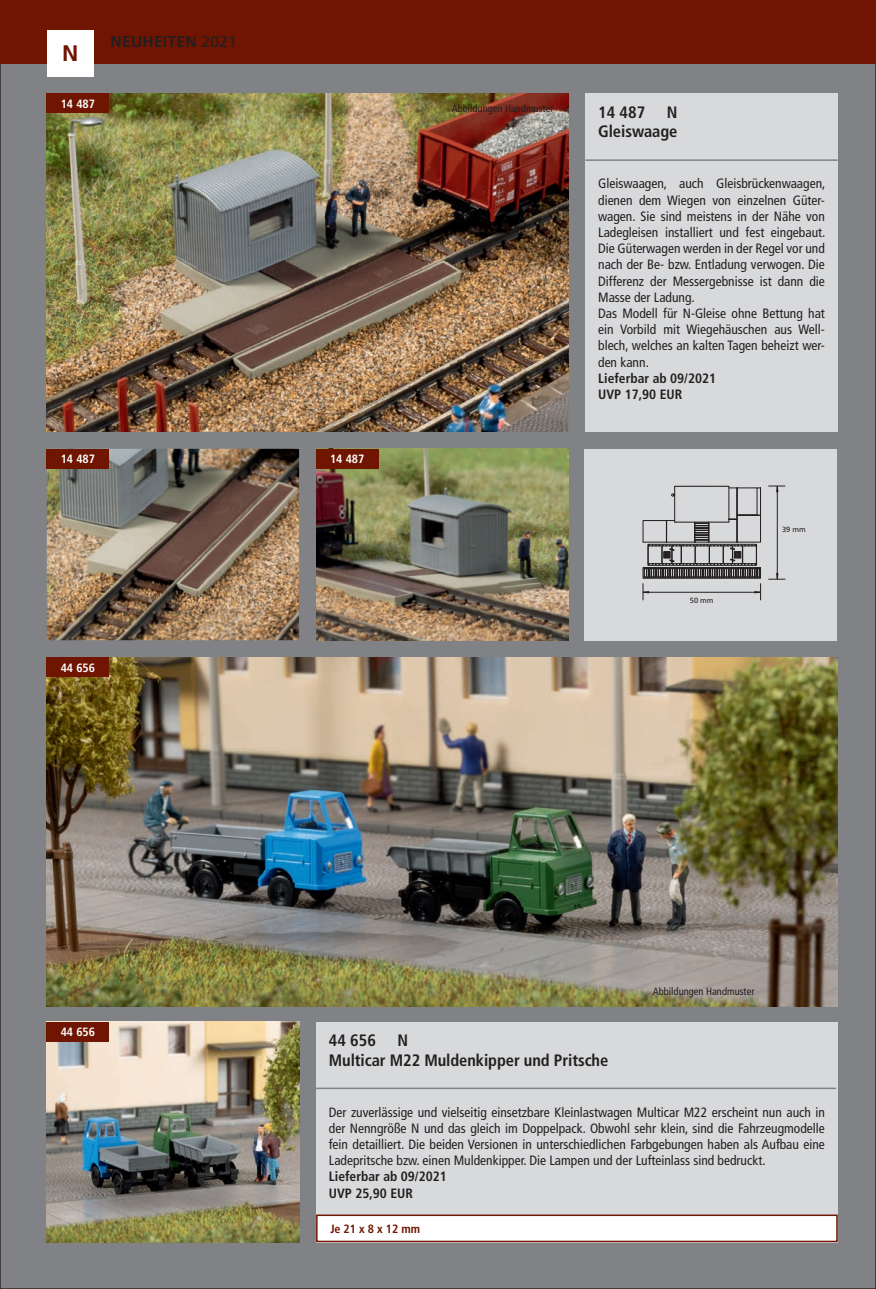
<style>
.page{position:relative;width:876px;height:1289px;background:#fff}
.page>*{position:absolute;margin:0;border:0;box-sizing:border-box;transform-origin:0 0}
.t1{font:700 22.5px "Frutiger LT Com";color:#6f1501}
.Art_-Bez_dt{font:700 condensed 16.5px "Frutiger LT Com";letter-spacing:-.005em;color:#231f20}
.Artikelnummer_Text{font:700 condensed 16.5px "Frutiger LT Com";color:#231f20}
.Artikelnummer_Text-2{font:700 15.75px "Frutiger LT Com";letter-spacing:.01em;color:#231f20}
.Text_dt{font:condensed 13.5px/16.2px "Frutiger LT Com";color:#231f20;text-align:justify}
.Text_dt-2{font:700 condensed 13.5px "Frutiger LT Com";color:#231f20}
.Artikelnummer_Bild{font:700 condensed 12px "Frutiger LT Com";color:#fff}
.Maße{font:700 condensed 12px "Frutiger LT Com";color:#6f1501}
.t2{font:condensed 10.5px "Frutiger LT Com";color:#231f20}
.Art_-Nr__Bild{font:7.5px "Frutiger LT Com";color:#231f20}
.s1{font-weight:400}
</style>
<div class="page">
<div style="left:0;top:0;width:876px;height:1288px;background:#808285"></div>
<div style="left:0;top:0;width:876px;height:64px;background:#6f1501"></div>
<div style="left:47px;top:30px;width:47px;height:47px;background:#fff"></div>
<img style="left:47px;top:94px;width:521px;height:338px">
<img style="left:47px;top:449px;width:252px;height:191px">
<img style="left:316px;top:449px;width:252px;height:191px">
<img style="left:47px;top:657px;width:791px;height:349px">
<img style="left:47px;top:1021px;width:252px;height:221px">
<div style="left:47px;top:94px;width:62px;height:19px;background:#6f1501"></div>
<div style="left:47px;top:449px;width:62px;height:19px;background:#6f1501"></div>
<div style="left:316px;top:449px;width:62px;height:19px;background:#6f1501"></div>
<div style="left:47px;top:657px;width:62px;height:20px;background:#6f1501"></div>
<div style="left:47px;top:1021px;width:62px;height:20px;background:#6f1501"></div>
<div style="left:584px;top:449px;width:252px;height:191px;background:#d8d9db"></div>
<hr style="left:777px;top:486px;width:1px;height:93px;background:#231f20">
<svg style="left:768px;top:573px;width:17px;height:7px"></svg>
<svg style="left:768px;top:486px;width:17px;height:6px"></svg>
<svg style="left:642px;top:485px;width:119px;height:115px"></svg>
<div style="left:648px;top:544px;width:109px;height:21px;border:1px solid #231f20"></div>
<div style="left:585px;top:94px;width:253px;height:338px;background:#d8d9db"></div>
<hr style="left:585px;top:159px;width:253px;height:2px;background:#808285">
<div style="left:316px;top:1021px;width:522px;height:221px;background:#d8d9db"></div>
<hr style="left:316px;top:1087px;width:520px;height:2px;background:#808285">
<div style="left:317px;top:1215px;width:520px;height:26px;background:#fff"></div>
<div style="left:316px;top:1214px;width:522px;height:28px;border:2px solid #6f1501"></div>
<p class="t1" style="left:62px;top:40px;width:18px">N</p>
<p class="Artikelnummer_Bild" style="left:61px;top:97px;width:36px">14 487</p>
<p class="Artikelnummer_Text-2" style="left:111px;top:32px;width:128px">NEUHEITEN <span class="s1">2021</span></p>
<p class="Artikelnummer_Bild" style="left:61px;top:452px;width:36px">14 487</p>
<p class="Artikelnummer_Bild" style="left:330px;top:452px;width:36px">14 487</p>
<p class="Artikelnummer_Bild" style="left:61px;top:660px;width:36px">44 656</p>
<p class="t2" style="left:452px;top:102px;width:103px">Abbildungen Handmuster</p>
<p class="Artikelnummer_Text" style="left:598px;top:102px;width:49px">14 487</p>
<p class="Artikelnummer_Text" style="left:667px;top:102px;width:12px">N</p>
<p class="Art_-Bez_dt" style="left:598px;top:122px;width:81px">Gleiswaage</p>
<p class="Text_dt" style="left:598px;top:176px;width:229px">Gleiswaagen, auch Gleisbrückenwaagen, dienen dem Wiegen von einzelnen Güter&shy;wagen. Sie sind meistens in der Nähe von Ladegleisen installiert und fest eingebaut.<br>Die Güterwagen werden in der Regel vor und nach der Be- bzw. Entladung verwogen. Die Differenz der Messergebnisse ist dann die Masse der Ladung.</p>
<p class="Text_dt" style="left:598px;top:305px;width:228px">Das Modell für N-Gleise ohne Bettung hat ein Vorbild mit Wiegehäuschen aus Well&shy;blech, welches an kalten Tagen beheizt wer&shy;den kann.</p>
<p class="Text_dt-2" style="left:598px;top:370px;width:119px">Lieferbar ab 09/2021</p>
<p class="Text_dt-2" style="left:598px;top:386px;width:86px">UVP 17,90 EUR</p>
<p class="Art_-Nr__Bild" style="left:690px;top:595px;width:25px">50 mm</p>
<p class="Art_-Nr__Bild" style="left:782px;top:525px;width:25px">39 mm</p>
<p class="t2" style="left:653px;top:985px;width:103px">Abbildungen Handmuster</p>
<p class="Artikelnummer_Bild" style="left:61px;top:1024px;width:36px">44 656</p>
<p class="Artikelnummer_Text" style="left:329px;top:1030px;width:49px">44 656</p>
<p class="Artikelnummer_Text" style="left:397px;top:1030px;width:12px">N</p>
<p class="Art_-Bez_dt" style="left:329px;top:1050px;width:281px">Multicar M22 Muldenkipper und Pritsche</p>
<p class="Text_dt" style="left:329px;top:1103px;width:498px">Der zuverlässige und vielseitig einsetzbare Kleinlastwagen Multicar M22 erscheint nun auch in der Nenngröße N und das gleich im Doppelpack. Obwohl sehr klein, sind die Fahrzeugmodelle fein detailliert. Die beiden Versionen in unterschiedlichen Farbgebungen haben als Aufbau eine Ladepritsche bzw. einen Muldenkipper. Die Lampen und der Lufteinlass sind bedruckt.</p>
<p class="Text_dt-2" style="left:329px;top:1168px;width:119px">Lieferbar ab 09/2021</p>
<p class="Text_dt-2" style="left:329px;top:1184px;width:86px">UVP 25,90 EUR</p>
<p class="Maße" style="left:330px;top:1221px;width:91px">Je 21 x 8 x 12 mm</p>
</div>
